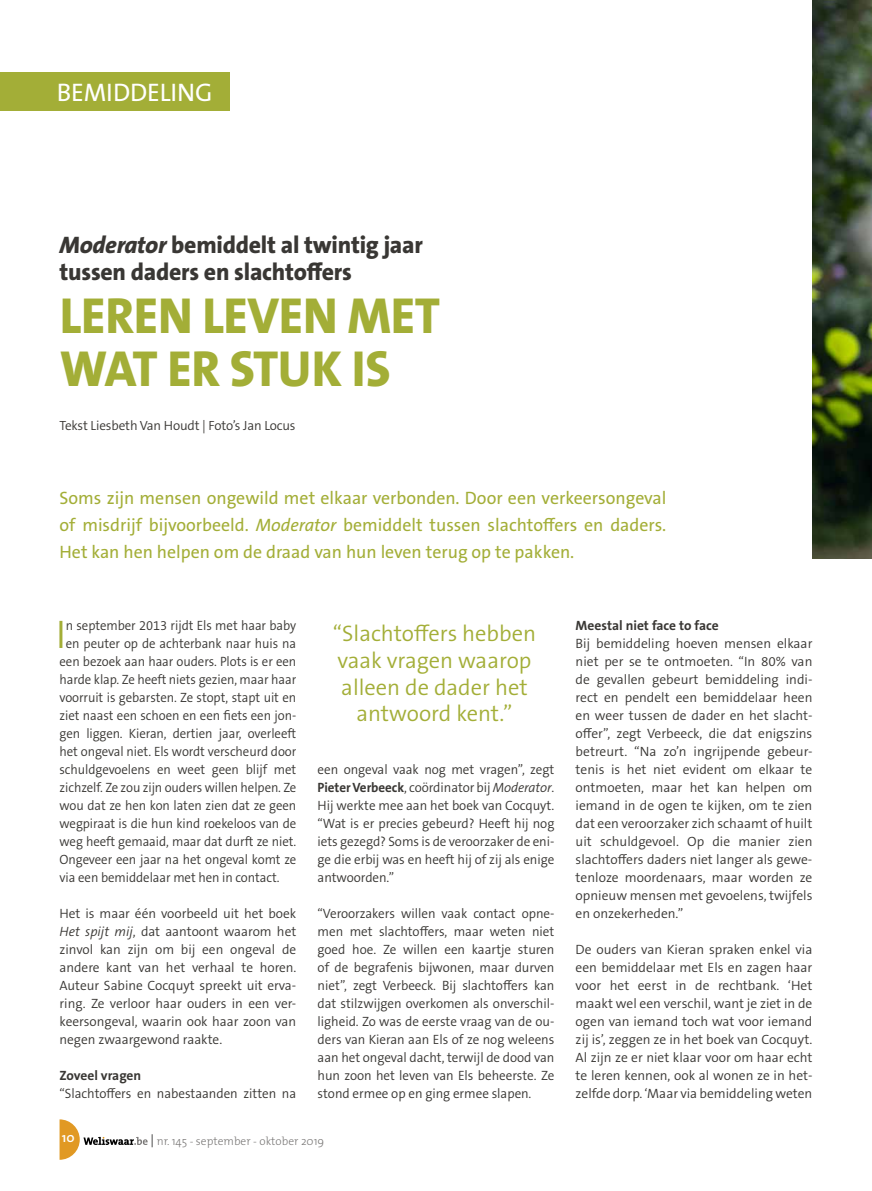
<style>
.page{position:relative;width:872px;height:1191px;background:#fff}
.page>*{position:absolute;margin:0;border:0;box-sizing:border-box;transform-origin:0 0}
.t1{font:800 51px/52.7px "The Sans B W8";letter-spacing:-.005em;color:#a3ae37}
.t2{font:300 40.2px "The Sans B W4";color:#a3ae37;scale:.95 1}
.t3{font:25.5px "The Mix";letter-spacing:-.01em;color:#fff}
.t4{font:800 24px/27px "The Sans B W8";letter-spacing:-.01em;color:#393734}
.t5{font:300 22.5px/26.5px "The Sans B W4";color:#a3ae37;text-align:center}
.t6{font:18px/27px "The Sans B W5 Plain";color:#a3ae37;text-align:justify}
.t7{font:300 13.5px/18px "The Sans B W4";letter-spacing:-.005em;color:#393734;text-align:justify}
.t8{font:300 13.5px "The Sans B W4";letter-spacing:-.005em;color:#393734;scale:.95 1}
.t9{font:700 13.5px "The Sans B W7";color:#393734}
.t10{font:600 13.5px "The Mix";color:#fff}
.t11{font:300 13.35px "The Sans B W4";letter-spacing:-.01em;color:#393734}
.t12{font:300 11.55px "The Mix";color:#7b7978}
.s1{font-style:italic}
.s2{font-family:"The Sans B W7";font-weight:700}
.s3{font-size:13.05px;color:#000}
</style>
<div class="page">
<img style="left:812px;top:0;width:60px;height:558px">
<div style="left:0;top:72px;width:229px;height:39px;background:#a3ae37"></div>
<svg style="left:60px;top:1119px;width:87px;height:40px"></svg>
<h3 class="t3" style="left:57px;top:71px;width:157px">BEMIDDELING</h3>
<h3 class="t4" style="left:60px;top:232px;width:365px"><span class="s1">Moderator</span> bemiddelt al twintig jaar tussen daders en slachtoffers</h3>
<h1 class="t1" style="left:60px;top:290px;width:382px">LEREN LEVEN MET<br>WAT ER STUK IS</h1>
<p class="t11" style="left:60px;top:417px;width:237px">Tekst Liesbeth Van Houdt | Foto’s Jan Locus</p>
<h3 class="t6" style="left:60px;top:485px;width:608px">Soms zijn mensen ongewild met elkaar verbonden. Door een verkeersongeval of misdrijf bijvoorbeeld. <span class="s1">Moderator</span> bemiddelt tussen slachtoffers en daders.<br>Het kan hen helpen om de draad van hun leven terug op te pakken.</h3>
<h2 class="t2" style="left:56px;top:609px;width:12px">I</h2>
<p class="t8" style="left:66px;top:617px;width:244px">n september 2013 rijdt Els met haar baby</p>
<p class="t8" style="left:66px;top:635px;width:244px">en peuter op de achterbank naar huis na</p>
<p class="t8" style="left:60px;top:653px;width:251px">een bezoek aan haar ouders. Plots is er een</p>
<p class="t8" style="left:60px;top:671px;width:251px">harde klap. Ze heeft niets gezien, maar haar</p>
<p class="t8" style="left:60px;top:689px;width:251px">voorruit is gebarsten. Ze stopt, stapt uit en</p>
<p class="t8" style="left:60px;top:707px;width:251px">ziet naast een schoen en een fiets een jon-</p>
<p class="t8" style="left:60px;top:725px;width:251px">gen liggen. Kieran, dertien jaar, overleeft</p>
<p class="t8" style="left:60px;top:743px;width:251px">het ongeval niet. Els wordt verscheurd door</p>
<p class="t8" style="left:60px;top:761px;width:251px">schuldgevoelens en weet geen blijf met</p>
<p class="t8" style="left:60px;top:779px;width:251px">zichzelf. Ze zou zijn ouders willen helpen. Ze</p>
<p class="t8" style="left:60px;top:797px;width:251px">wou dat ze hen kon laten zien dat ze geen</p>
<p class="t8" style="left:60px;top:815px;width:251px">wegpiraat is die hun kind roekeloos van de</p>
<p class="t8" style="left:60px;top:833px;width:251px">weg heeft gemaaid, maar dat durft ze niet.</p>
<p class="t8" style="left:60px;top:851px;width:251px">Ongeveer een jaar na het ongeval komt ze</p>
<p class="t8" style="left:60px;top:869px;width:233px">via een bemiddelaar met hen in contact.</p>
<p class="t7" style="left:60px;top:905px;width:238px">Het is maar één voorbeeld uit het boek <span class="s1">Het spijt mij</span>, dat aantoont waarom het zinvol kan zijn om bij een ongeval de andere kant van het verhaal te horen.<br>Auteur Sabine Cocquyt spreekt uit erva&shy;ring. Ze verloor haar ouders in een ver&shy;keersongeval, waarin ook haar zoon van negen zwaargewond raakte.</p>
<p class="t9" style="left:60px;top:1067px;width:83px">Zoveel vragen</p>
<p class="t7" style="left:60px;top:1085px;width:238px">“Slachtoffers en nabestaanden zitten na</p>
<h3 class="t5" style="left:333px;top:620px;width:205px">“Slachtoffers hebben vaak vragen waarop alleen de dader het antwoord kent.”</h3>
<p class="t7" style="left:317px;top:761px;width:238px">een ongeval vaak nog met vragen”, zegt <span class="s2">Pieter Verbeeck</span>, coördinator bij <span class="s1">Moderator</span>.<br>Hij werkte mee aan het boek van Cocquyt. “Wat is er precies gebeurd? Heeft hij nog iets gezegd? Soms is de veroorzaker de eni&shy;ge die erbij was en heeft hij of zij als enige antwoorden.”</p>
<p class="t7" style="left:317px;top:905px;width:238px">“Veroorzakers willen vaak contact opne&shy;men met slachtoffers, maar weten niet goed hoe. Ze willen een kaartje sturen of de begrafenis bijwonen, maar durven niet”, zegt Verbeeck. Bij slachtoffers kan dat stilzwijgen overkomen als onverschil&shy;ligheid. Zo was de eerste vraag van de ou&shy;ders van Kieran aan Els of ze nog weleens aan het ongeval dacht, terwijl de dood van hun zoon het leven van Els beheerste. Ze stond ermee op en ging ermee slapen.</p>
<p class="t10" style="left:62px;top:1126px;width:14px">10</p>
<p class="t12" style="left:150px;top:1131px;width:175px"><span class="s3">|</span> nr. 145 - september - oktober 2019</p>
<p class="t9" style="left:575px;top:617px;width:145px">Meestal niet face to face</p>
<p class="t7" style="left:575px;top:635px;width:238px">Bij bemiddeling hoeven mensen elkaar niet per se te ontmoeten. “In 80% van de gevallen gebeurt bemiddeling indi&shy;rect en pendelt een bemiddelaar heen en weer tussen de dader en het slacht&shy;offer”, zegt Verbeeck, die dat enigszins betreurt. “Na zo’n ingrijpende gebeur&shy;tenis is het niet evident om elkaar te ontmoeten, maar het kan helpen om iemand in de ogen te kijken, om te zien dat een veroorzaker zich schaamt of huilt uit schuldgevoel. Op die manier zien slachtoffers daders niet langer als gewe&shy;tenloze moordenaars, maar worden ze opnieuw mensen met gevoelens, twijfels en onzekerheden.”</p>
<p class="t7" style="left:575px;top:940px;width:238px">De ouders van Kieran spraken enkel via een bemiddelaar met Els en zagen haar voor het eerst in de rechtbank. ‘Het maakt wel een verschil, want je ziet in de ogen van iemand toch wat voor iemand zij is’, zeggen ze in het boek van Cocquyt.<br>Al zijn ze er niet klaar voor om haar echt te leren kennen, ook al wonen ze in het&shy;zelfde dorp. ‘Maar via bemiddeling weten</p>
</div>
